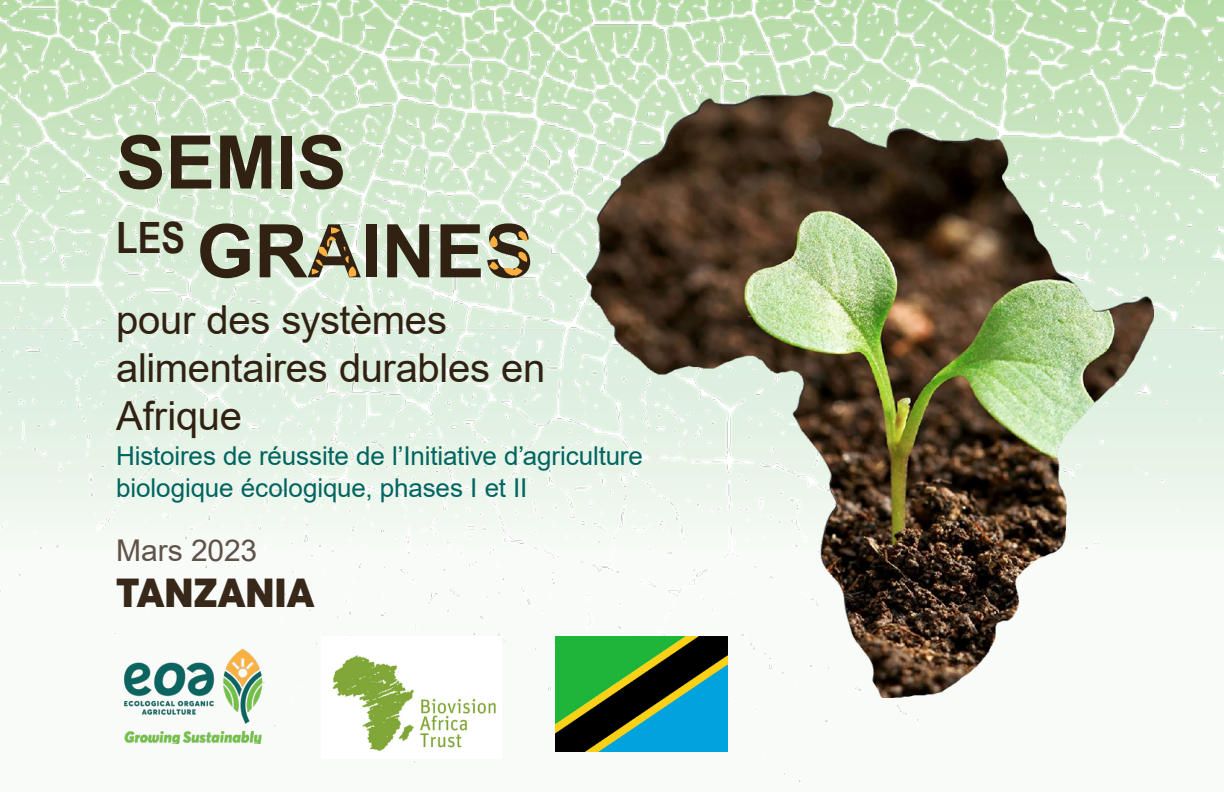
<style>
.page{position:relative;width:1224px;height:792px;background:#fff}
.page>*{position:absolute;margin:0;border:0;box-sizing:border-box;transform-origin:0 0}
.t1{font:700 74px "Arial";color:#302112}
.t2{font:40px/48px "Arial";letter-spacing:-.01em;color:#302112}
.t3{font:900 40px "Averta";color:#382819}
.t4{font:30px "Arial";letter-spacing:-.005em;color:#5f5249}
.t5{font:26px/31.2px "Arial";letter-spacing:-.005em;color:#006560}
</style>
<div class="page">
<img style="left:1px;top:0;width:1223px;height:782px">
<img style="left:587px;top:91px;width:566px;height:607px">
<svg style="left:489px;top:231px;width:38px;height:45px;background:#e1e2bd"></svg>
<svg style="left:312px;top:227px;width:44px;height:50px;background:#e1e7ca"></svg>
<img style="left:116px;top:646px;width:170px;height:98px">
<img style="left:322px;top:636px;width:180px;height:123px">
<img style="left:556px;top:637px;width:172px;height:115px">
<p class="t1" style="left:116px;top:110px;width:232px">SEMIS</p>
<p class="t1" style="left:116px;top:199px;width:419px"><sup>LES</sup> GRAINES</p>
<p class="t2" style="left:116px;top:296px;width:332px">pour des systèmes</p>
<p class="t2" style="left:116px;top:344px;width:431px">alimentaires durables en<br>Afrique</p>
<p class="t5" style="left:116px;top:441px;width:528px">Histoires de réussite de l’Initiative d’agriculture biologique écologique, phases I et II</p>
<p class="t4" style="left:116px;top:530px;width:143px">Mars 2023</p>
<p class="t3" style="left:116px;top:567px;width:200px">TANZANIA</p>
</div>
